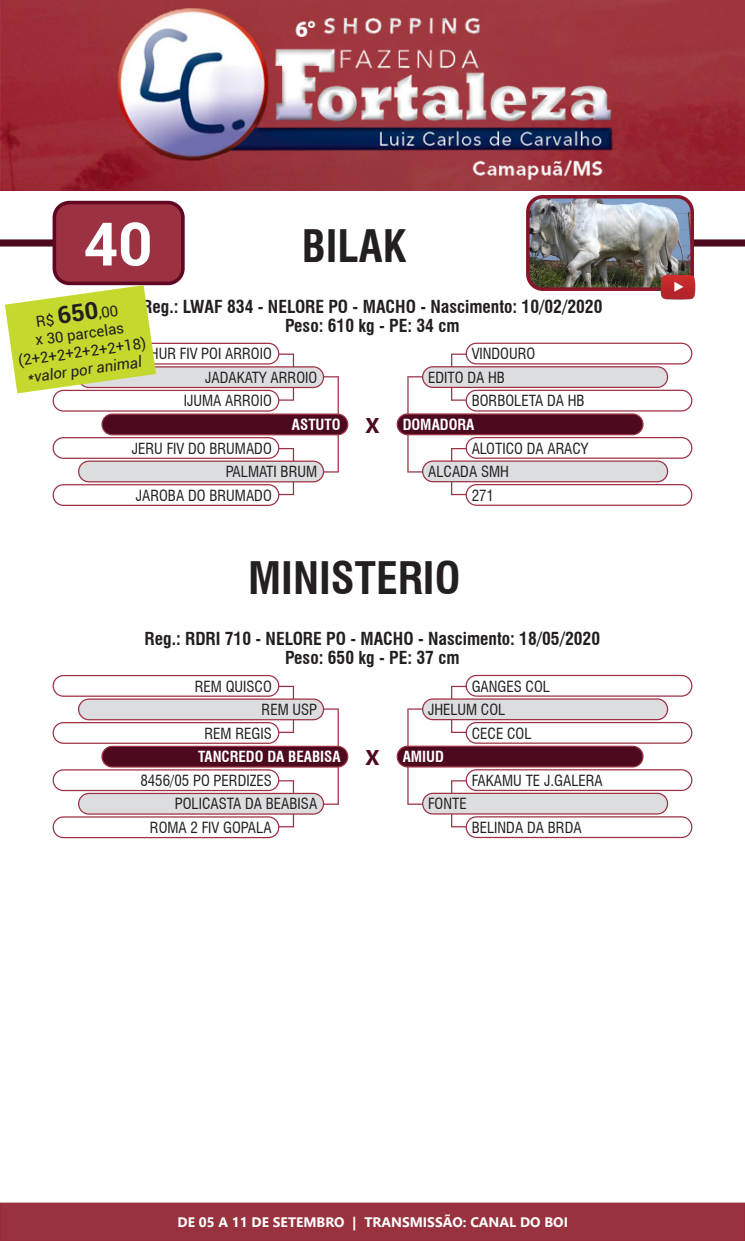
<style>
.page{position:relative;width:745px;height:1241px;background:#fff}
.page>*{position:absolute;margin:0;border:0;box-sizing:border-box;transform-origin:0 0}
.t1{font:700 60px "Roboto";color:#fff}
.t2{font:700 condensed 43.75px "Swiss 721 BT";color:#231f20}
.t3{font:700 21.25px "Segoe UI";color:#4d091e}
.t4{font:700 condensed 17.5px "Swiss 721 BT";color:#231f20}
.t5{font:condensed 15px "Swiss 721 BT";color:#231f20}
.t6{font:700 condensed 15px "Swiss 721 BT";color:#fff}
.t7{font:15px/18px "Roboto";color:#231f20;text-align:center}
.t8{font:italic 15px "Roboto";color:#231f20}
.t9{font:700 13.75px "Segoe UI";color:#fff}
.s1{font-weight:700;font-size:23.75px}
</style>
<div class="page">
<div style="left:0;top:1202px;width:744px;height:38px;background:#98323e;border:1px solid #982a3a"></div>
<img style="left:0;top:0;width:744px;height:190px">
<div style="left:674px;top:239px;width:70px;height:7px;background:#4d091e"></div>
<div style="left:0;top:239px;width:74px;height:7px;background:#4d091e"></div>
<img style="left:530px;top:197px;width:161px;height:89px">
<div style="left:525px;top:195px;width:168px;height:96px;border:4px solid #871429;border-radius:15px"></div>
<svg style="left:451px;top:448px;width:14px;height:12px"></svg>
<svg style="left:450px;top:482px;width:16px;height:13px"></svg>
<svg style="left:451px;top:353px;width:14px;height:13px"></svg>
<svg style="left:451px;top:388px;width:14px;height:12px"></svg>
<svg style="left:278px;top:448px;width:16px;height:12px"></svg>
<svg style="left:278px;top:482px;width:16px;height:13px"></svg>
<svg style="left:278px;top:353px;width:16px;height:13px"></svg>
<svg style="left:278px;top:388px;width:16px;height:12px"></svg>
<div style="left:102px;top:414px;width:245px;height:20px;background:#4d091e;border-radius:10px"></div>
<div style="left:101px;top:413px;width:247px;height:22px;border:1px solid #9d3143;border-radius:10px"></div>
<div style="left:397px;top:414px;width:245px;height:20px;background:#4d091e;border-radius:10px"></div>
<div style="left:396px;top:413px;width:247px;height:22px;border:1px solid #9d3143;border-radius:10px"></div>
<div style="left:79px;top:461px;width:244px;height:20px;background:#dcdddf;border-radius:10px"></div>
<div style="left:78px;top:460px;width:246px;height:22px;border:1px solid #9d3143;border-radius:10px"></div>
<div style="left:422px;top:461px;width:245px;height:20px;background:#dcdddf;border-radius:10px"></div>
<div style="left:422px;top:460px;width:245px;height:22px;border:1px solid #9d3143;border-radius:10px"></div>
<div style="left:79px;top:367px;width:244px;height:20px;background:#dcdddf;border-radius:10px"></div>
<div style="left:78px;top:366px;width:246px;height:22px;border:1px solid #9d3143;border-radius:10px"></div>
<div style="left:422px;top:367px;width:245px;height:20px;background:#dcdddf;border-radius:10px"></div>
<div style="left:422px;top:366px;width:245px;height:22px;border:1px solid #9d3143;border-radius:10px"></div>
<div style="left:53px;top:437px;width:226px;height:22px;border:1px solid #9d3143;border-radius:10px"></div>
<div style="left:465px;top:437px;width:227px;height:22px;border:1px solid #9d3143;border-radius:10px"></div>
<div style="left:53px;top:342px;width:226px;height:22px;border:1px solid #9d3143;border-radius:10px"></div>
<div style="left:465px;top:342px;width:227px;height:22px;border:1px solid #9d3143;border-radius:10px"></div>
<div style="left:53px;top:484px;width:226px;height:22px;border:1px solid #9d3143;border-radius:10px"></div>
<div style="left:465px;top:484px;width:227px;height:22px;border:1px solid #9d3143;border-radius:10px"></div>
<div style="left:53px;top:390px;width:226px;height:21px;border:1px solid #9d3143;border-radius:10px"></div>
<div style="left:465px;top:389px;width:227px;height:22px;border:1px solid #9d3143;border-radius:10px"></div>
<hr style="left:337px;top:377px;width:1px;height:37px;background:#9d3143">
<svg style="left:323px;top:376px;width:15px;height:1px"></svg>
<hr style="left:337px;top:434px;width:1px;height:37px;background:#9d3143">
<svg style="left:323px;top:471px;width:15px;height:1px"></svg>
<hr style="left:407px;top:377px;width:1px;height:37px;background:#9d3143">
<svg style="left:407px;top:376px;width:15px;height:1px"></svg>
<hr style="left:407px;top:434px;width:1px;height:37px;background:#9d3143">
<svg style="left:407px;top:471px;width:15px;height:1px"></svg>
<div style="left:54px;top:202px;width:129px;height:81px;background:#9c3142;border-radius:15px"></div>
<div style="left:53px;top:201px;width:131px;height:84px;border:4px solid #5f0723;border-radius:15px"></div>
<img style="left:659px;top:274px;width:35px;height:25px">
<svg style="left:451px;top:780px;width:14px;height:12px"></svg>
<svg style="left:450px;top:814px;width:16px;height:13px"></svg>
<svg style="left:451px;top:685px;width:14px;height:13px"></svg>
<svg style="left:450px;top:720px;width:16px;height:12px"></svg>
<svg style="left:278px;top:780px;width:16px;height:12px"></svg>
<svg style="left:278px;top:814px;width:16px;height:13px"></svg>
<svg style="left:278px;top:685px;width:16px;height:13px"></svg>
<svg style="left:278px;top:720px;width:16px;height:12px"></svg>
<div style="left:102px;top:746px;width:245px;height:20px;background:#4d091e;border-radius:10px"></div>
<div style="left:101px;top:745px;width:247px;height:22px;border:1px solid #9d3143;border-radius:10px"></div>
<div style="left:397px;top:746px;width:245px;height:20px;background:#4d091e;border-radius:10px"></div>
<div style="left:396px;top:745px;width:247px;height:22px;border:1px solid #9d3143;border-radius:10px"></div>
<div style="left:79px;top:793px;width:244px;height:21px;background:#dcdddf;border-radius:10px"></div>
<div style="left:78px;top:792px;width:246px;height:22px;border:1px solid #9d3143;border-radius:10px"></div>
<div style="left:422px;top:793px;width:245px;height:20px;background:#dcdddf;border-radius:10px"></div>
<div style="left:422px;top:792px;width:245px;height:22px;border:1px solid #9d3143;border-radius:10px"></div>
<div style="left:79px;top:699px;width:244px;height:20px;background:#dcdddf;border-radius:10px"></div>
<div style="left:78px;top:698px;width:246px;height:22px;border:1px solid #9d3143;border-radius:10px"></div>
<div style="left:422px;top:699px;width:245px;height:20px;background:#dcdddf;border-radius:10px"></div>
<div style="left:422px;top:698px;width:245px;height:22px;border:1px solid #9d3143;border-radius:10px"></div>
<div style="left:53px;top:769px;width:226px;height:22px;border:1px solid #9d3143;border-radius:10px"></div>
<div style="left:465px;top:769px;width:227px;height:22px;border:1px solid #9d3143;border-radius:10px"></div>
<div style="left:53px;top:675px;width:226px;height:21px;border:1px solid #9d3143;border-radius:10px"></div>
<div style="left:465px;top:674px;width:227px;height:22px;border:1px solid #9d3143;border-radius:10px"></div>
<div style="left:53px;top:816px;width:226px;height:22px;border:1px solid #9d3143;border-radius:10px"></div>
<div style="left:465px;top:816px;width:227px;height:22px;border:1px solid #9d3143;border-radius:10px"></div>
<div style="left:53px;top:722px;width:226px;height:21px;border:1px solid #9d3143;border-radius:10px"></div>
<div style="left:465px;top:721px;width:227px;height:22px;border:1px solid #9d3143;border-radius:10px"></div>
<hr style="left:337px;top:709px;width:1px;height:37px;background:#9d3143">
<svg style="left:323px;top:708px;width:15px;height:1px"></svg>
<hr style="left:337px;top:766px;width:1px;height:37px;background:#9d3143">
<svg style="left:323px;top:803px;width:15px;height:1px"></svg>
<hr style="left:407px;top:709px;width:1px;height:37px;background:#9d3143">
<svg style="left:407px;top:708px;width:15px;height:1px"></svg>
<hr style="left:407px;top:766px;width:1px;height:37px;background:#9d3143">
<svg style="left:407px;top:803px;width:15px;height:1px"></svg>
<svg style="left:5px;top:285px;width:151px;height:108px"></svg>
<p class="t1" style="left:84px;top:202px;width:70px">40</p>
<p class="t2" style="left:302px;top:220px;width:106px">BILAK</p>
<p class="t4" style="left:142px;top:296px;width:461px">Reg.: LWAF 834 - NELORE PO - MACHO - Nascimento: 10/02/2020</p>
<p class="t4" style="left:285px;top:315px;width:176px">Peso: 610 kg - PE: 34 cm</p>
<p class="t7" style="left:35px;top:312px;width:84px;rotate:-8deg">R$ <span class="s1">650</span>,00</p>
<p class="t7" style="left:15px;top:333px;width:130px;rotate:-8deg">x 30 parcelas (2+2+2+2+2+2+18)</p>
<p class="t5" style="left:139px;top:345px;width:134px">IVHUR FIV POI ARROIO</p>
<p class="t5" style="left:471px;top:345px;width:65px">VINDOURO</p>
<p class="t8" style="left:26px;top:367px;width:117px;rotate:-8deg">*valor por animal</p>
<p class="t5" style="left:205px;top:368px;width:114px">JADAKATY ARROIO</p>
<p class="t5" style="left:428px;top:368px;width:78px">EDITO DA HB</p>
<p class="t5" style="left:184px;top:392px;width:89px">IJUMA ARROIO</p>
<p class="t5" style="left:471px;top:392px;width:114px">BORBOLETA DA HB</p>
<p class="t6" style="left:292px;top:415px;width:50px">ASTUTO</p>
<p class="t3" style="left:365px;top:405px;width:15px">X</p>
<p class="t6" style="left:402px;top:415px;width:73px">DOMADORA</p>
<p class="t5" style="left:225px;top:462px;width:93px">PALMATI BRUM</p>
<p class="t5" style="left:428px;top:462px;width:82px">ALCADA SMH</p>
<p class="t5" style="left:132px;top:439px;width:141px">JERU FIV DO BRUMADO</p>
<p class="t5" style="left:471px;top:439px;width:118px">ALOTICO DA ARACY</p>
<p class="t5" style="left:136px;top:486px;width:137px">JAROBA DO BRUMADO</p>
<p class="t5" style="left:471px;top:486px;width:24px">271</p>
<p class="t2" style="left:248px;top:552px;width:213px">MINISTERIO</p>
<p class="t4" style="left:144px;top:628px;width:457px">Reg.: RDRI 710 - NELORE PO - MACHO - Nascimento: 18/05/2020</p>
<p class="t4" style="left:285px;top:647px;width:176px">Peso: 650 kg - PE: 37 cm</p>
<p class="t5" style="left:195px;top:677px;width:78px">REM QUISCO</p>
<p class="t5" style="left:471px;top:677px;width:80px">GANGES COL</p>
<p class="t5" style="left:261px;top:700px;width:57px">REM USP</p>
<p class="t5" style="left:428px;top:700px;width:79px">JHELUM COL</p>
<p class="t5" style="left:204px;top:724px;width:69px">REM REGIS</p>
<p class="t5" style="left:471px;top:724px;width:61px">CECE COL</p>
<p class="t6" style="left:198px;top:747px;width:144px">TANCREDO DA BEABISA</p>
<p class="t3" style="left:365px;top:737px;width:15px">X</p>
<p class="t6" style="left:402px;top:747px;width:43px">AMIUD</p>
<p class="t5" style="left:175px;top:794px;width:144px">POLICASTA DA BEABISA</p>
<p class="t5" style="left:428px;top:794px;width:40px">FONTE</p>
<p class="t5" style="left:140px;top:771px;width:133px">8456/05 PO PERDIZES</p>
<p class="t5" style="left:471px;top:771px;width:132px">FAKAMU TE J.GALERA</p>
<p class="t5" style="left:150px;top:818px;width:123px">ROMA 2 FIV GOPALA</p>
<p class="t5" style="left:471px;top:818px;width:111px">BELINDA DA BRDA</p>
<p class="t9" style="left:177px;top:1208px;width:391px">DE 05 A 11 DE SETEMBRO | TRANSMISSÃO: CANAL DO BOI</p>
</div>
